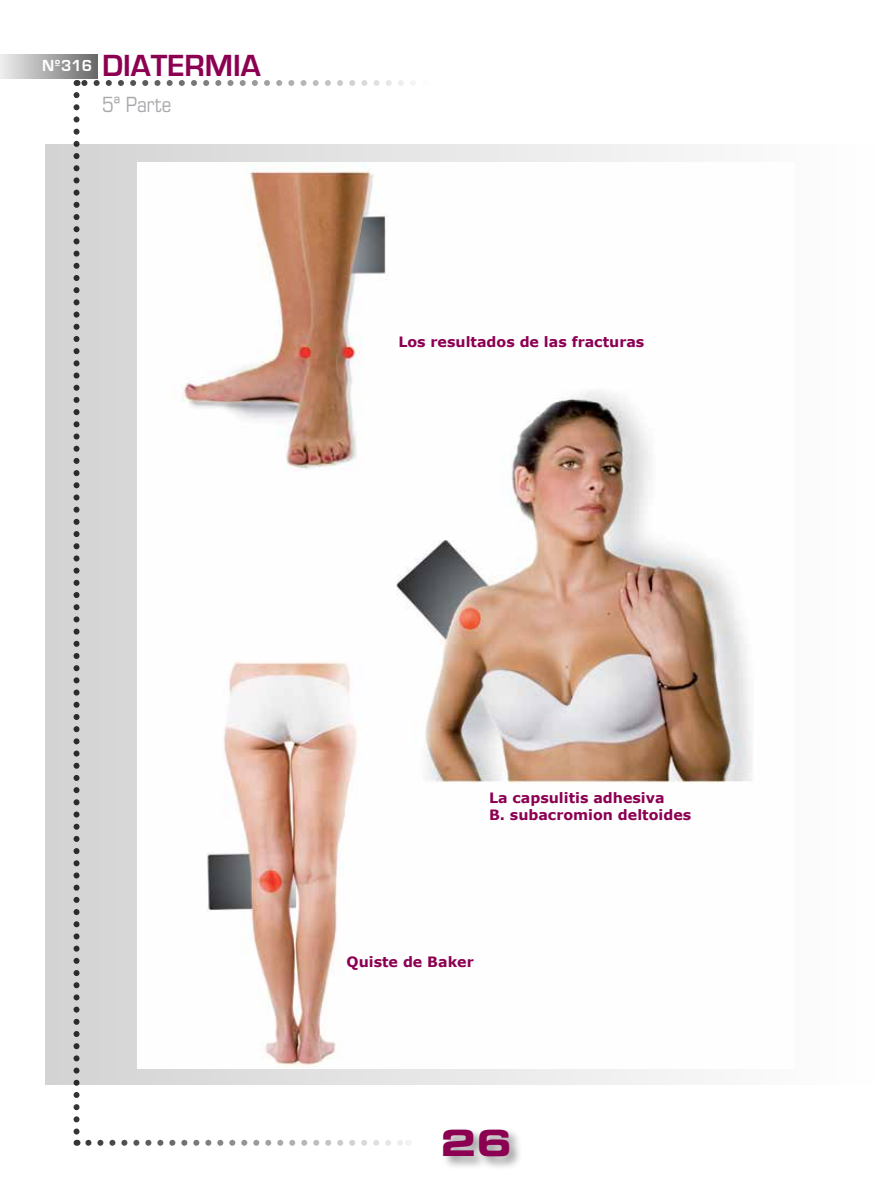
<style>
.page{position:relative;width:893px;height:1191px;background:#fff}
.page>*{position:absolute;margin:0;border:0;box-sizing:border-box;transform-origin:0 0}
.t1{font:36px "Eurostile LT Std Bold Ex 2";color:#8c0052}
.t2{font:700 31.5px "Eurostile";color:#8c0052}
.t3{font:condensed 21px "Eurostile LT Std";color:#a7a9ac}
.t4{font:700 16.5px "Eurostile";color:#fff}
.t5{font:700 14.25px/17.1px "Verdana";color:#8c0052}
</style>
<div class="page">
<svg style="left:88px;top:1139px;width:314px;height:6px"></svg>
<svg style="left:77px;top:80px;width:335px;height:6px"></svg>
<svg style="left:74px;top:95px;width:6px;height:1050px"></svg>
<div style="left:0;top:54px;width:97px;height:24px;background:linear-gradient(to right,#efefef,#696969)"></div>
<div style="left:442px;top:1127px;width:81px;height:43px;background:#000;opacity:.4"></div>
<div style="left:45px;top:145px;width:848px;height:939px;background:linear-gradient(to right,#d1d1d1,#fff)"></div>
<img style="left:138px;top:162px;width:657px;height:907px">
<p class="t4" style="left:42px;top:57px;width:52px">Nº316</p>
<h2 class="t2" style="left:102px;top:49px;width:160px">DIATERMIA</h2>
<h3 class="t3" style="left:102px;top:92px;width:71px">5ª Parte</h3>
<p class="t5" style="left:398px;top:333px;width:247px">Los resultados de las fracturas</p>
<p class="t5" style="left:489px;top:789px;width:204px">La capsulitis adhesiva<br>B. subacromion deltoides</p>
<p class="t5" style="left:347px;top:953px;width:129px">Quiste de Baker</p>
<h1 class="t1" style="left:441px;top:1117px;width:73px">26</h1>
</div>
